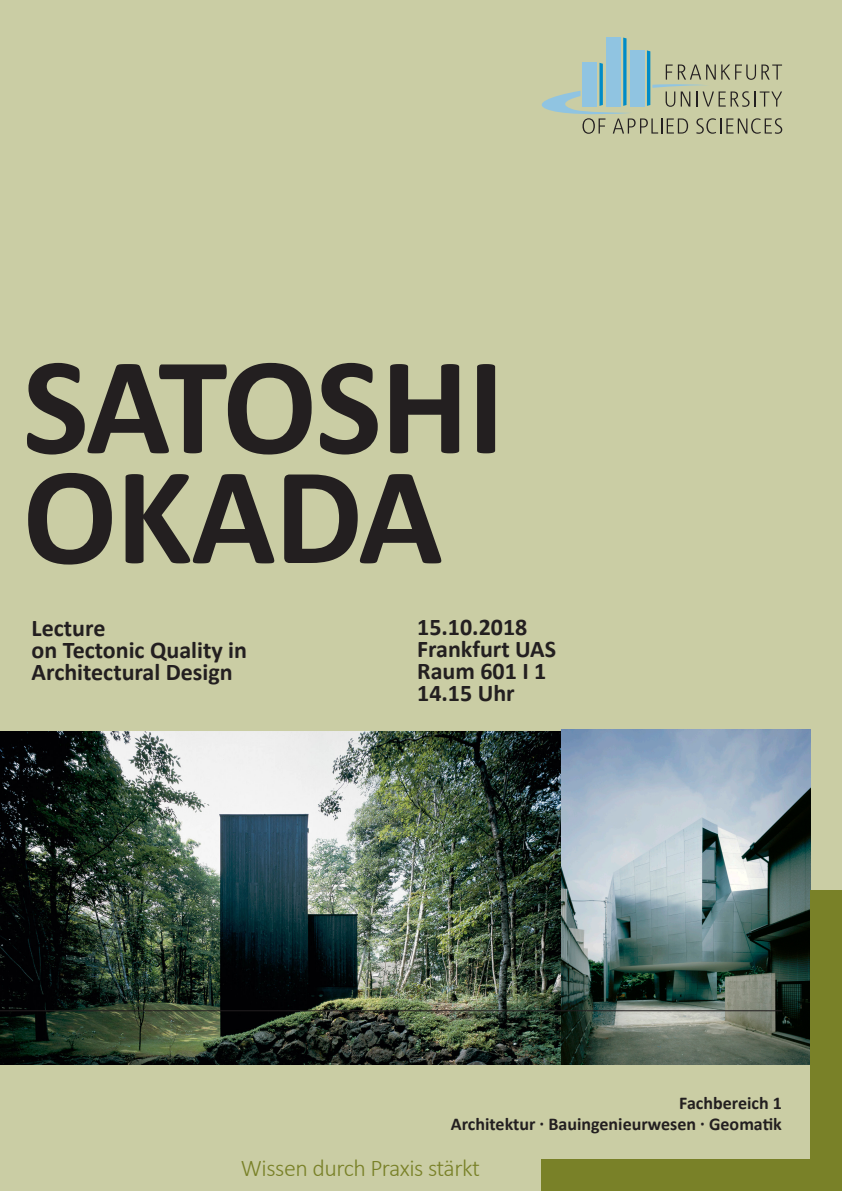
<style>
.page{position:relative;width:842px;height:1191px;background:#cacda4}
.page>*{position:absolute;margin:0;border:0;box-sizing:border-box;transform-origin:0 0}
.t1{font:700 140px/110px "Calibri";letter-spacing:-.01em;color:#231f20}
.t2{font:700 24px/22px "Calibri";color:#231f20}
.t3{font:300 24px "Calibri";letter-spacing:-.02em;color:#798128}
.t4{font:700 18px "Calibri";color:#231f20}
</style>
<div class="page">
<img style="left:0;top:731px;width:561px;height:333px">
<img style="left:561px;top:730px;width:250px;height:334px">
<div style="left:541px;top:1159px;width:301px;height:32px;background:#798128"></div>
<div style="left:811px;top:890px;width:31px;height:301px;background:#798128"></div>
<div style="left:606px;top:37px;width:14px;height:70px;background:#90c4e1"></div>
<svg style="left:541px;top:38px;width:241px;height:96px"></svg>
<hr style="left:0;top:1010px;width:782px;height:1px;background:#231f20">
<p class="t1" style="left:23px;top:351px;width:484px">SATOSHI<br>OKADA</p>
<p class="t2" style="left:32px;top:616px;width:75px">Lecture</p>
<p class="t2" style="left:32px;top:638px;width:217px">on Tectonic Quality in</p>
<p class="t2" style="left:32px;top:660px;width:203px">Architectural Design</p>
<p class="t2" style="left:417px;top:616px;width:112px">15.10.2018</p>
<p class="t2" style="left:417px;top:638px;width:140px">Frankfurt UAS<br>Raum 601 I 1</p>
<p class="t2" style="left:417px;top:682px;width:99px">14.15 Uhr</p>
<p class="t4" style="left:679px;top:1091px;width:104px">Fachbereich 1</p>
<p class="t4" style="left:451px;top:1112px;width:332px">Architektur · Bauingenieurwesen · Geomatik</p>
<p class="t3" style="left:241px;top:1153px;width:241px">Wissen durch Praxis stärkt</p>
</div>
